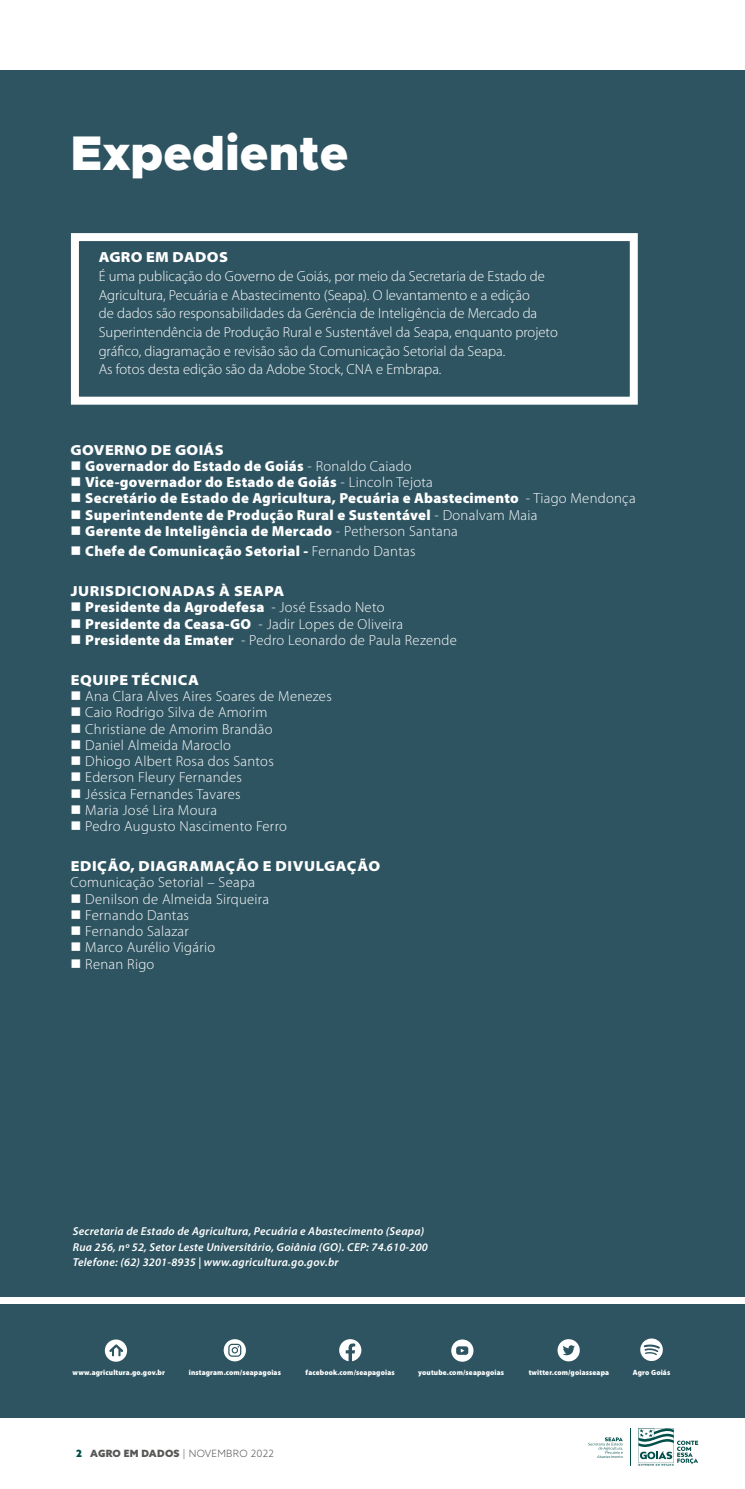
<style>
.page{position:relative;width:745px;height:1489px;background:#fff}
.page>*{position:absolute;margin:0;border:0;box-sizing:border-box;transform-origin:0 0}
.t1{font:900 48.75px "Metropolis";color:#fff}
.t2{font:300 14.62px/18.6px "Myriad Pro";letter-spacing:.01em;color:#fff}
.t3{font:900 14.62px "Myriad Pro";letter-spacing:.02em;color:#fff}
.t4{font:900 semi-expanded 14.62px "Myriad Pro";letter-spacing:.04em;color:#fff}
.t5{font:900 semi-expanded 14.62px "Myriad Pro";letter-spacing:.02em;color:#fff}
.t6{font:italic 600 11.5px/15.8px "Myriad Pro";letter-spacing:.02em;color:#fff}
.t7{font:300 10px "Azo Sans";letter-spacing:.025em;color:#575756}
.t8{font:900 7.62px "Myriad Pro";letter-spacing:.02em;color:#fff;scale:.95 1}
.s1{font-weight:300}
.s2{font-weight:900}
.s3{font-weight:900;color:#004f4b}
</style>
<div class="page">
<svg style="left:588px;top:1437px;width:35px;height:20px"></svg>
<hr style="left:630px;top:1427px;width:1px;height:38px;background:#004f4b">
<svg style="left:638px;top:1428px;width:59px;height:37px"></svg>
<div style="left:0;top:71px;width:744px;height:1346px;background:#2e5461"></div>
<svg style="left:105px;top:1339px;width:22px;height:22px"></svg>
<svg style="left:223px;top:1339px;width:23px;height:22px"></svg>
<svg style="left:339px;top:1339px;width:22px;height:22px"></svg>
<svg style="left:451px;top:1339px;width:22px;height:22px"></svg>
<svg style="left:557px;top:1339px;width:22px;height:22px"></svg>
<svg style="left:640px;top:1338px;width:22px;height:23px"></svg>
<div style="left:0;top:1297px;width:744px;height:7px;background:#fff"></div>
<div style="left:71px;top:233px;width:566px;height:171px;border:8px solid #fff"></div>
<hr style="left:744px;top:0;width:1px;height:70px;background:#4b5561">
<h1 class="t1" style="left:71px;top:122px;width:279px">Expediente</h1>
<p class="t5" style="left:99px;top:249px;width:131px">AGRO EM DADOS</p>
<p class="t2" style="left:99px;top:267px;width:460px">É uma publicação do Governo de Goiás, por meio da Secretaria de Estado de Agricultura, Pecuária e Abastecimento (Seapa). O levantamento e a edição<br>de dados são responsabilidades da Gerência de Inteligência de Mercado da Superintendência de Produção Rural e Sustentável da Seapa, enquanto projeto gráfico, diagramação e revisão são da Comunicação Setorial da Seapa.<br>As fotos desta edição são da Adobe Stock, CNA e Embrapa.</p>
<p class="t5" style="left:71px;top:441px;width:154px">GOVERNO DE GOIÁS</p>
<p class="t3" style="left:71px;top:457px;width:342px">■ Governador do Estado de Goiás <span class="s1">- Ronaldo Caiado</span></p>
<p class="t3" style="left:71px;top:474px;width:363px">■ Vice-governador do Estado de Goiás <span class="s1">- Lincoln Tejota</span></p>
<p class="t3" style="left:71px;top:490px;width:566px">■ Secretário de Estado de Agricultura, Pecuária e Abastecimento <span class="s1">- Tiago Mendonça</span></p>
<p class="t3" style="left:71px;top:506px;width:468px">■ Superintendente de Produção Rural e Sustentável <span class="s1">- Donalvam Maia</span></p>
<p class="t3" style="left:71px;top:522px;width:388px">■ Gerente de Inteligência de Mercado <span class="s1">- Petherson Santana</span></p>
<p class="t3" style="left:71px;top:542px;width:346px">■ Chefe de Comunicação Setorial - <span class="s1">Fernando Dantas</span></p>
<p class="t4" style="left:71px;top:582px;width:215px">JURISDICIONADAS À SEAPA</p>
<p class="t3" style="left:71px;top:599px;width:315px">■ Presidente da Agrodefesa <span class="s1">- José Essado Neto</span></p>
<p class="t2" style="left:71px;top:614px;width:334px">■ <span class="s2">Presidente da Ceasa-GO</span> - Jadir Lopes de Oliveira</p>
<p class="t2" style="left:71px;top:631px;width:387px">■ <span class="s2">Presidente da Emater</span> - Pedro Leonardo de Paula Rezende</p>
<p class="t4" style="left:71px;top:671px;width:130px">EQUIPE TÉCNICA</p>
<p class="t2" style="left:71px;top:687px;width:262px">■ Ana Clara Alves Aires Soares de Menezes</p>
<p class="t2" style="left:71px;top:703px;width:198px">■ Caio Rodrigo Silva de Amorim</p>
<p class="t2" style="left:71px;top:719px;width:203px">■ Christiane de Amorim Brandão</p>
<p class="t2" style="left:71px;top:735px;width:162px">■ Daniel Almeida Maroclo</p>
<p class="t2" style="left:71px;top:752px;width:205px">■ Dhiogo Albert Rosa dos Santos</p>
<p class="t2" style="left:71px;top:768px;width:173px">■ Ederson Fleury Fernandes</p>
<p class="t2" style="left:71px;top:784px;width:171px">■ Jéssica Fernandes Tavares</p>
<p class="t2" style="left:71px;top:801px;width:148px">■ Maria José Lira Moura</p>
<p class="t2" style="left:71px;top:817px;width:218px">■ Pedro Augusto Nascimento Ferro</p>
<p class="t4" style="left:71px;top:857px;width:311px">EDIÇÃO, DIAGRAMAÇÃO E DIVULGAÇÃO</p>
<p class="t2" style="left:71px;top:873px;width:186px">Comunicação Setorial – Seapa</p>
<p class="t2" style="left:71px;top:889px;width:200px">■ Denilson de Almeida Sirqueira</p>
<p class="t2" style="left:71px;top:906px;width:120px">■ Fernando Dantas</p>
<p class="t2" style="left:71px;top:922px;width:120px">■ Fernando Salazar</p>
<p class="t2" style="left:71px;top:938px;width:146px">■ Marco Aurélio Vigário</p>
<p class="t2" style="left:71px;top:954px;width:85px">■ Renan Rigo</p>
<p class="t6" style="left:73px;top:1222px;width:356px">Secretaria de Estado de Agricultura, Pecuária e Abastecimento (Seapa)<br>Rua 256, nº 52, Setor Leste Universitário, Goiânia (GO). CEP: 74.610-200<br>Telefone: (62) 3201-8935 | www.agricultura.go.gov.br</p>
<p class="t8" style="left:73px;top:1367px;width:99px">www.agricultura.go.gov.br</p>
<p class="t8" style="left:189px;top:1367px;width:98px">instagram.com/seapagoias</p>
<p class="t8" style="left:305px;top:1367px;width:95px">facebook.com/seapagoias</p>
<p class="t8" style="left:418px;top:1367px;width:92px">youtube.com/seapagoias</p>
<p class="t8" style="left:528px;top:1367px;width:86px">twitter.com/goiasseapa</p>
<p class="t8" style="left:632px;top:1367px;width:41px">Agro Goiás</p>
<p class="t7" style="left:76px;top:1446px;width:199px"><span class="s3">2</span> <span class="s2">AGRO EM DADOS</span> | NOVEMBRO 2022</p>
</div>
